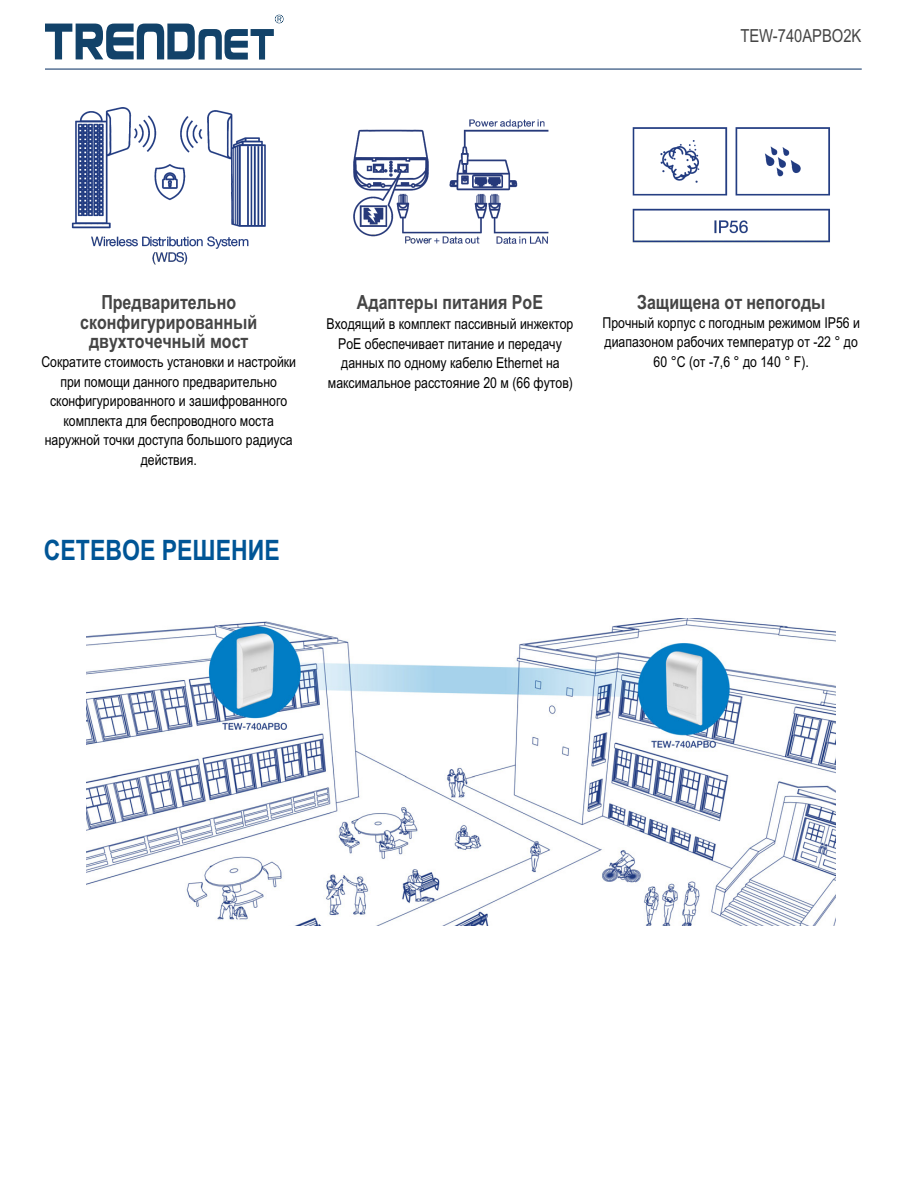
<style>
.page{position:relative;width:918px;height:1188px;background:#fff}
.page>*{position:absolute;margin:0;border:0;box-sizing:border-box;transform-origin:0 0}
.t1{font:700 28.2px "Arial Narrow";color:#005596}
.t2{font:700 19.5px/19.6px "Arial Narrow";color:#454545;text-align:center}
.t3{font:18px "Arial Narrow";color:#454545}
.t4{font:15px/19.5px "Arial Narrow";color:#000;text-align:center}
</style>
<div class="page">
<img style="left:86px;top:618px;width:750px;height:308px">
<svg style="left:45px;top:15px;width:238px;height:45px"></svg>
<hr style="left:45px;top:68px;width:817px;height:2px;background:#32537e">
<img style="left:71px;top:107px;width:195px;height:158px">
<img style="left:632px;top:127px;width:198px;height:116px">
<img style="left:353px;top:119px;width:196px;height:125px">
<p class="t3" style="left:740px;top:28px;width:123px">TEW-740APBO2K</p>
<h2 class="t2" style="left:80px;top:294px;width:178px">Предварительно сконфигурированный двухточечный мост</h2>
<p class="t4" style="left:41px;top:353px;width:256px">Сократите стоимость установки и настройки при помощи данного предварительно сконфигурированного и зашифрованного комплекта для беспроводного моста наружной точки доступа большого радиуса действия.</p>
<h1 class="t1" style="left:44px;top:539px;width:237px">СЕТЕВОЕ РЕШЕНИЕ</h1>
<h2 class="t2" style="left:357px;top:294px;width:188px">Адаптеры питания PoE</h2>
<p class="t4" style="left:327px;top:315px;width:248px">Входящий в комплект пассивный инжектор PoE обеспечивает питание и передачу данных по одному кабелю Ethernet на максимальное расстояние 20 м (66 футов)</p>
<h2 class="t2" style="left:637px;top:294px;width:190px">Защищена от непогоды</h2>
<p class="t4" style="left:602px;top:314px;width:259px">Прочный корпус с погодным режимом IP56 и диапазоном рабочих температур от -22 ° до<br>60 °C (от -7,6 ° до 140 ° F).</p>
</div>
